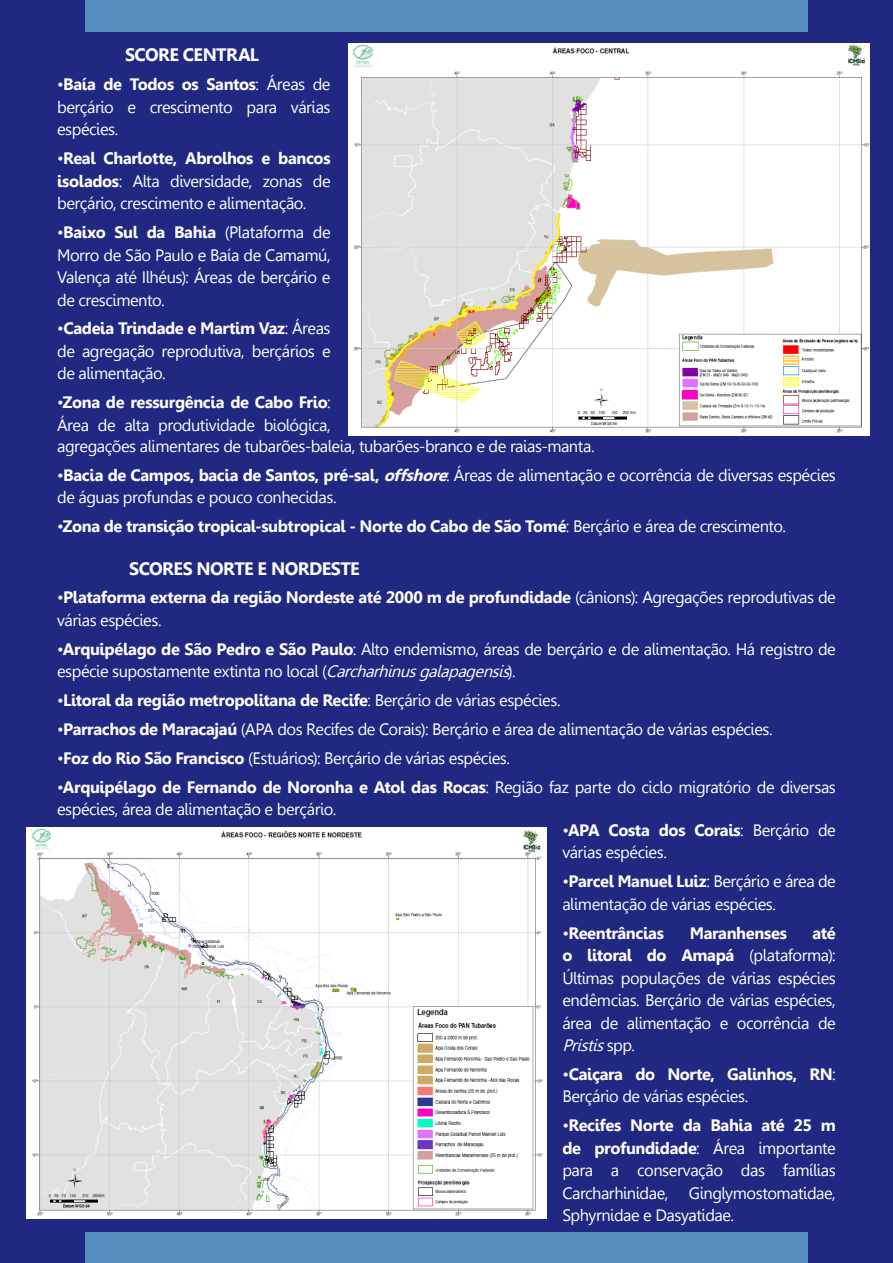
<style>
.page{position:relative;width:893px;height:1263px;background:#202881}
.page>*{position:absolute;margin:0;border:0;box-sizing:border-box;transform-origin:0 0}
.Parágrafo_Black{font:700 18px "Gisha";letter-spacing:-.035em;color:#fff}
.Parágrafo_Black-2{font:16.5px/22.5px "Gisha";letter-spacing:-.025em;color:#fff}
.Parágrafo_Black-3{font:700 16.5px/22.5px "Gisha";letter-spacing:-.025em;color:#fff}
.s1{font-weight:700}
.s2{font-weight:700;font-style:italic}
.s3{font-weight:400}
.s4{font-style:italic}
</style>
<div class="page">
<div style="left:85px;top:0;width:723px;height:32px;background:#558fbe"></div>
<div style="left:85px;top:1232px;width:722px;height:31px;background:#558fbe"></div>
<img style="left:349px;top:44px;width:520px;height:391px">
<div style="left:528px;top:55px;width:140px;height:12px;background:#fff"></div>
<img style="left:26px;top:827px;width:521px;height:392px">
<div style="left:219px;top:839px;width:146px;height:8px;background:#fff"></div>
<p class="Parágrafo_Black" style="left:125px;top:45px;width:136px">SCORE CENTRAL</p>
<p class="Parágrafo_Black-2" style="left:57px;top:73px;width:275px;text-align:justify">•<span class="s1">Baía de Todos os Santos</span>: Áreas de berçário e crescimento para várias espécies.</p>
<p class="Parágrafo_Black-2" style="left:57px;top:147px;width:275px;text-align:justify">•<span class="s1">Real Charlotte, Abrolhos e bancos isolados</span>: Alta diversidade, zonas de berçário, crescimento e alimentação.</p>
<p class="Parágrafo_Black-2" style="left:57px;top:221px;width:275px;text-align:justify">•<span class="s1">Baixo Sul da Bahia</span> (Plataforma de Morro de São Paulo e Baía de Camamú, Valença até Ilhéus): Áreas de berçário e de crescimento.</p>
<p class="Parágrafo_Black-2" style="left:57px;top:317px;width:275px;text-align:justify">•<span class="s1">Cadeia Trindade e Martim Vaz</span>: Áreas de agregação reprodutiva, berçários e de alimentação.</p>
<p class="Parágrafo_Black-2" style="left:57px;top:392px;width:539px;line-height:21.9px">•<span class="s1">Zona de ressurgência de Cabo Frio</span>:<br>Área de alta produtividade biológica,<br>agregações alimentares de tubarões-baleia, tubarões-branco e de raias-manta.</p>
<p class="Parágrafo_Black-2" style="left:57px;top:464px;width:780px">•<span class="s1">Bacia de Campos, bacia de Santos, pré-sal,</span> <span class="s2">offshore</span>: Áreas de alimentação e ocorrência de diversas espécies de águas profundas e pouco conhecidas.</p>
<p class="Parágrafo_Black-3" style="left:57px;top:515px;width:730px"><span class="s3">•</span>Zona de transição tropical-subtropical - Norte do Cabo de São Tomé<span class="s3">: Berçário e área de crescimento.</span></p>
<p class="Parágrafo_Black" style="left:129px;top:558px;width:232px">SCORES NORTE E NORDESTE</p>
<p class="Parágrafo_Black-3" style="left:57px;top:586px;width:780px"><span class="s3">•</span>Plataforma externa da região Nordeste até 2000 m de profundidade <span class="s3">(cânions): Agregações reprodutivas de várias espécies.</span></p>
<p class="Parágrafo_Black-2" style="left:57px;top:638px;width:780px">•<span class="s1">Arquipélago de São Pedro e São Paulo</span>: Alto endemismo, áreas de berçário e de alimentação. Há registro de espécie supostamente extinta no local (<span class="s4">Carcharhinusgalapagensis</span>).</p>
<p class="Parágrafo_Black-3" style="left:57px;top:689px;width:505px"><span class="s3">•</span>Litoral da região metropolitana de Recife<span class="s3">: Berçário de várias espécies.</span></p>
<p class="Parágrafo_Black-2" style="left:57px;top:718px;width:717px">•<span class="s1">Parrachos de Maracajaú</span> (APA dos Recifes de Corais): Berçário e área de alimentação de várias espécies.</p>
<p class="Parágrafo_Black-2" style="left:57px;top:747px;width:455px">•<span class="s1">Foz do Rio São Francisco</span> (Estuários): Berçário de várias espécies.</p>
<p class="Parágrafo_Black-2" style="left:57px;top:776px;width:780px">•<span class="s1">Arquipélago de Fernando de Noronha e Atol das Rocas</span>: Região faz parte do ciclo migratório de diversas espécies, área de alimentação e berçário.</p>
<p class="Parágrafo_Black-2" style="left:562px;top:819px;width:275px">•<span class="s1">APA Costa dos Corais</span>: Berçário de várias espécies.</p>
<p class="Parágrafo_Black-2" style="left:562px;top:870px;width:275px">•<span class="s1">Parcel Manuel Luiz</span>: Berçário e área de alimentação de várias espécies.</p>
<p class="Parágrafo_Black-3" style="left:562px;top:922px;width:103px"><span class="s3">•</span>Reentrâncias</p>
<p class="Parágrafo_Black-3" style="left:690px;top:922px;width:99px">Maranhenses</p>
<p class="Parágrafo_Black-2" style="left:562px;top:922px;width:275px;text-align:justify;text-indent:250px"><span class="s1">até o litoral do Amapá</span> (plataforma):<br>Últimas populações de várias espécies endêmcias. Berçário de várias espécies, área de alimentação e ocorrência de <span class="s4">Pristis</span>s p p .</p>
<p class="Parágrafo_Black-2" style="left:562px;top:1063px;width:275px">•<span class="s1">Caiçara do Norte, Galinhos, RN</span>:<br>Berçário de várias espécies.</p>
<p class="Parágrafo_Black-2" style="left:562px;top:1114px;width:275px;text-align:justify">•<span class="s1">Recifes Norte da Bahia até 25 m de profundidade</span>: Área importante para a conservação das famílias Carcharhinidae, Ginglymostomatidae, Sphyrnidae e Dasyatidae.</p>
</div>
